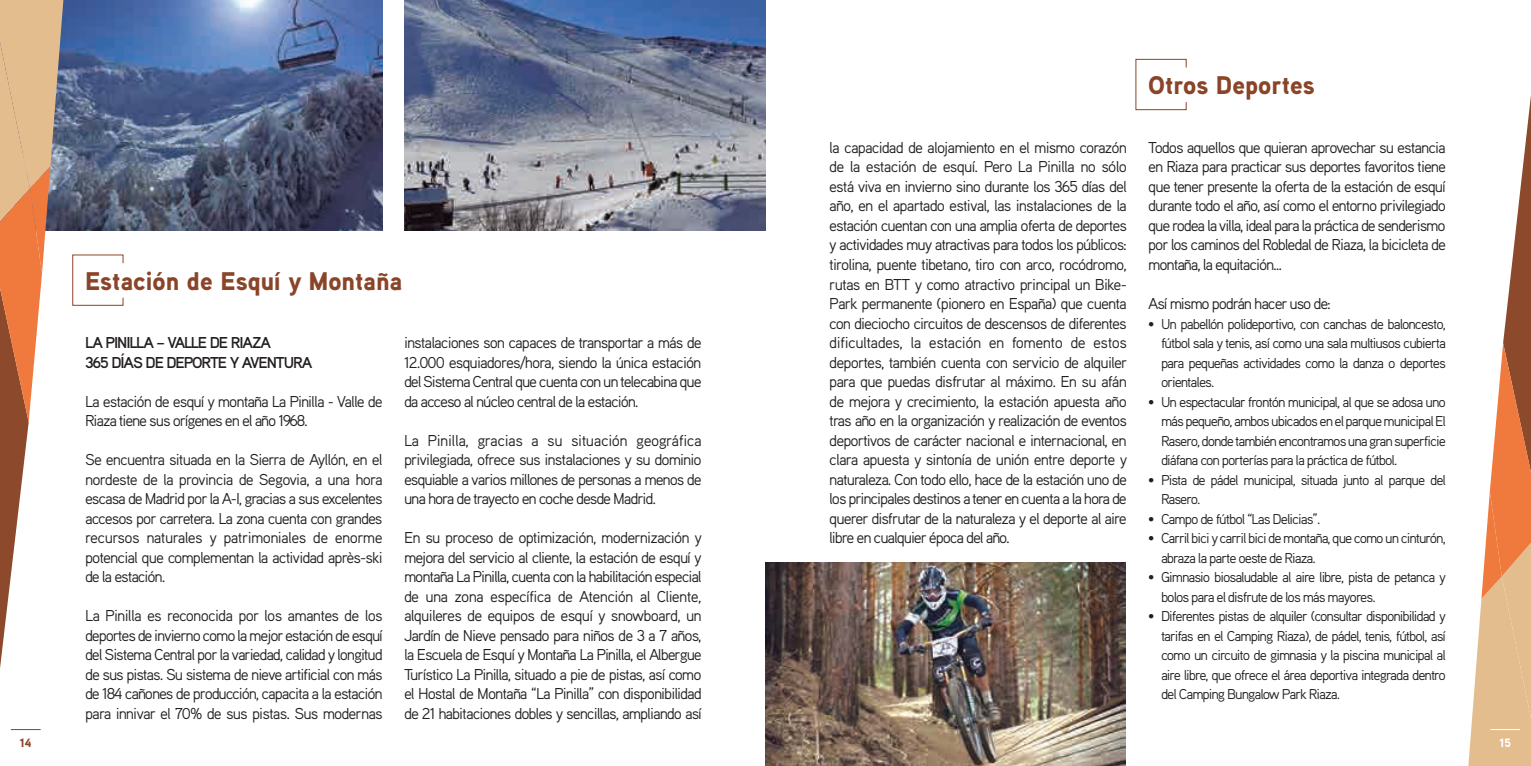
<style>
.page{position:relative;width:1531px;height:766px;background:#fff}
.page>*{position:absolute;margin:0;border:0;box-sizing:border-box;transform-origin:0 0}
.t1{font:900 25.5px "Aaux Pro";color:#8a4428}
.t2{font:15.75px/19.5px "Aaux Pro";letter-spacing:-.07em;color:#231f20;text-align:justify}
.t3{font:700 15.75px/19.5px "Aaux Pro";letter-spacing:-.07em;color:#231f20}
.t4{font:14.25px/19.5px "Aaux Pro";letter-spacing:-.07em;color:#231f20;text-align:justify}
.t5{font:900 12px "Aaux Pro";color:#8a4428}
.t6{font:900 12px "Aaux Pro";color:#fff}
</style>
<div class="page">
<svg style="left:72px;top:254px;width:52px;height:52px"></svg>
<svg style="left:1135px;top:59px;width:52px;height:51px"></svg>
<img style="left:404px;top:0;width:361px;height:231px">
<img style="left:64px;top:0;width:319px;height:231px">
<img style="left:765px;top:562px;width:360px;height:203px">
<svg style="left:0;top:0;width:64px;height:731px"></svg>
<svg style="left:1468px;top:95px;width:63px;height:670px"></svg>
<hr style="left:11px;top:729px;width:30px;height:1px;background:#8a4428">
<hr style="left:1490px;top:729px;width:30px;height:1px;background:#fff">
<h1 class="t1" style="left:85px;top:264px;width:319px">Estación de Esquí y Montaña</h1>
<p class="t3" style="left:85px;top:332px;width:229px">LA PINILLA – VALLE DE RIAZA<br>365 DÍAS DE DEPORTE Y AVENTURA</p>
<p class="t2" style="left:85px;top:391px;width:299px">La estación de esquí y montaña La Pinilla - Valle de<br>Riaza tiene sus orígenes en el año 1968.</p>
<p class="t2" style="left:85px;top:449px;width:299px">Se encuentra situada en la Sierra de Ayllón, en el nordeste de la provincia de Segovia, a una hora escasa de Madrid por la A-I, gracias a sus excelentes accesos por carretera. La zona cuenta con grandes recursos naturales y patrimoniales de enorme potencial que complementan la actividad après-ski de la estación.</p>
<p class="t2" style="left:85px;top:605px;width:299px">La Pinilla es reconocida por los amantes de los deportes de invierno como la mejor estación de esquí del Sistema Central por la variedad, calidad y longitud de sus pistas. Su sistema de nieve artificial con más de 184 cañones de producción, capacita a la estación para innivar el 70% de sus pistas. Sus modernas</p>
<p class="t2" style="left:404px;top:332px;width:299px">instalaciones son capaces de transportar a más de 12.000 esquiadores/hora, siendo la única estación del Sistema Central que cuenta con un telecabina que da acceso al núcleo central de la estación.</p>
<p class="t2" style="left:404px;top:430px;width:299px">La Pinilla, gracias a su situación geográfica privilegiada, ofrece sus instalaciones y su dominio esquiable a varios millones de personas a menos de una hora de trayecto en coche desde Madrid.</p>
<p class="t2" style="left:404px;top:527px;width:299px">En su proceso de optimización, modernización y mejora del servicio al cliente, la estación de esquí y montaña La Pinilla, cuenta con la habilitación especial de una zona específica de Atención al Cliente, alquileres de equipos de esquí y snowboard, un Jardín de Nieve pensado para niños de 3 a 7 años, la Escuela de Esquí y Montaña La Pinilla, el Albergue Turístico La Pinilla, situado a pie de pistas, así como el Hostal de Montaña “La Pinilla” con disponibilidad de 21 habitaciones dobles y sencillas, ampliando así</p>
<h1 class="t1" style="left:1148px;top:69px;width:168px">Otros Deportes</h1>
<p class="t2" style="left:829px;top:137px;width:300px">la capacidad de alojamiento en el mismo corazón de la estación de esquí. Pero La Pinilla no sólo está viva en invierno sino durante los 365 días del año, en el apartado estival, las instalaciones de la estación cuentan con una amplia oferta de deportes y actividades muy atractivas para todos los públicos: tirolina, puente tibetano, tiro con arco, rocódromo, rutas en BTT y como atractivo principal un Bike-Park permanente (pionero en España) que cuenta con dieciocho circuitos de descensos de diferentes dificultades, la estación en fomento de estos deportes, también cuenta con servicio de alquiler para que puedas disfrutar al máximo. En su afán de mejora y crecimiento, la estación apuesta año tras año en la organización y realización de eventos deportivos de carácter nacional e internacional, en clara apuesta y sintonía de unión entre deporte y naturaleza. Con todo ello, hace de la estación uno de los principales destinos a tener en cuenta a la hora de querer disfrutar de la naturaleza y el deporte al aire libre en cualquier época del año.</p>
<p class="t2" style="left:1148px;top:137px;width:299px">Todos aquellos que quieran aprovechar su estancia en Riaza para practicar sus deportes favoritos tiene que tener presente la oferta de la estación de esquí durante todo el año, así como el entorno privilegiado que rodea la villa, ideal para la práctica de senderismo por los caminos del Robledal de Riaza, la bicicleta de montaña, la equitación...</p>
<p class="t2" style="left:1148px;top:293px;width:184px">Así mismo podrán hacer uso de:</p>
<p class="t4" style="left:1161px;top:313px;width:286px;text-indent:-13px">• Un pabellón polideportivo, con canchas de baloncesto, fútbol sala y tenis, así como una sala multiusos cubierta para pequeñas actividades como la danza o deportes orientales.</p>
<p class="t4" style="left:1161px;top:391px;width:286px;text-indent:-13px">• Un espectacular frontón municipal, al que se adosa uno más pequeño, ambos ubicados en el parque municipal El Rasero, donde también encontramos una gran superficie diáfana con porterías para la práctica de fútbol.</p>
<p class="t4" style="left:1161px;top:469px;width:286px;text-indent:-13px">• Pista de pádel municipal, situada junto al parque del<br>Rasero.</p>
<p class="t4" style="left:1148px;top:508px;width:174px">• Campo de fútbol “Las Delicias”.</p>
<p class="t4" style="left:1161px;top:528px;width:286px;text-indent:-13px">• Carril bici y carril bici de montaña, que como un cinturón, abraza la parte oeste de Riaza.</p>
<p class="t4" style="left:1161px;top:567px;width:287px;text-indent:-13px">• Gimnasio biosaludable al aire libre, pista de petanca y bolos para el disfrute de los más mayores.</p>
<p class="t4" style="left:1161px;top:606px;width:287px;text-indent:-13px">• Diferentes pistas de alquiler (consultar disponibilidad y tarifas en el Camping Riaza), de pádel, tenis, fútbol, así como un circuito de gimnasia y la piscina municipal al aire libre, que ofrece el área deportiva integrada dentro del Camping Bungalow Park Riaza.</p>
<p class="t5" style="left:20px;top:734px;width:13px">14</p>
<p class="t6" style="left:1499px;top:734px;width:13px">15</p>
</div>
